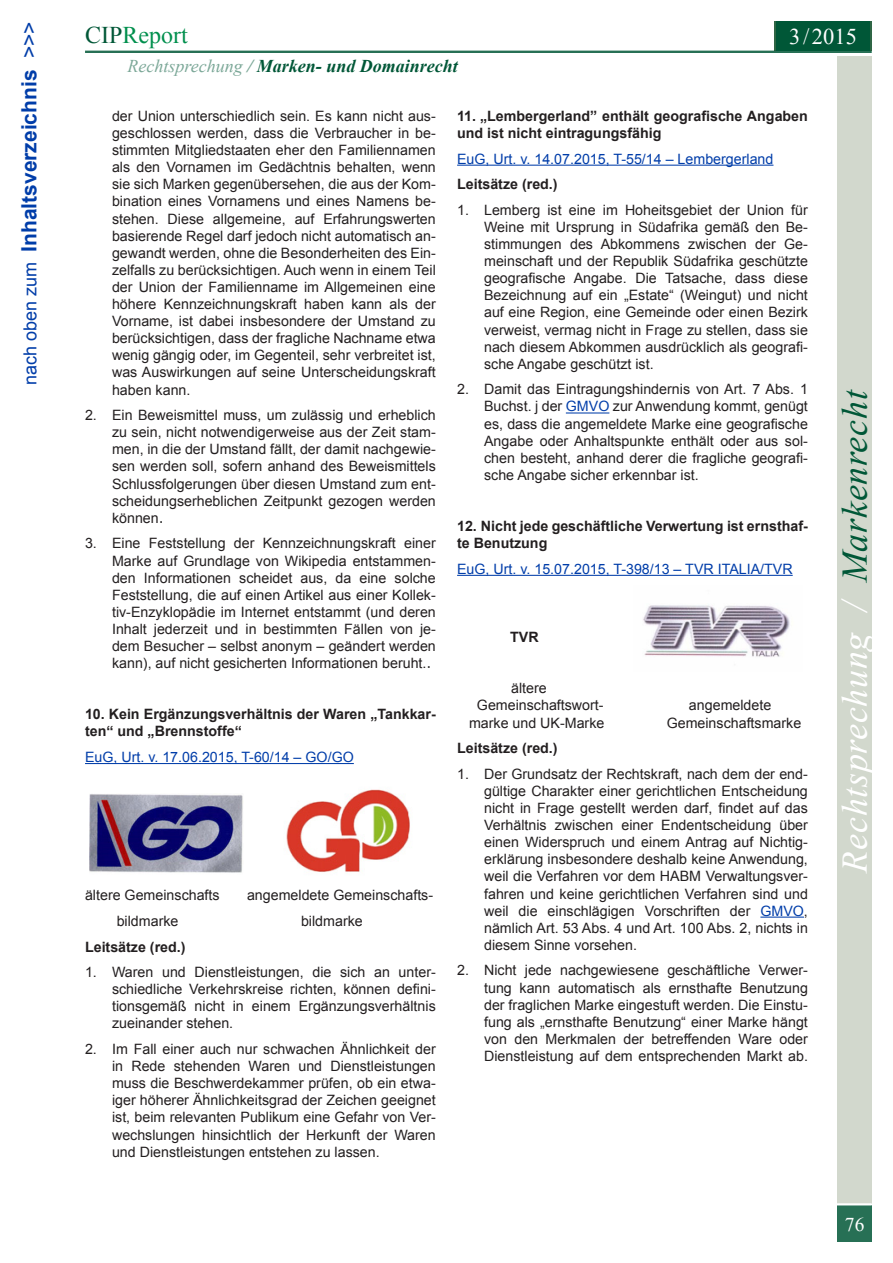
<style>
.page{position:relative;width:893px;height:1263px;background:#fff}
.page>*{position:absolute;margin:0;border:0;box-sizing:border-box;transform-origin:0 0}
.t1{font:italic 36px "Times New Roman";letter-spacing:.02em;color:#fff}
.t2{font:24px "Times New Roman";color:#008f4d}
.t3{font:22.5px "Times New Roman";color:#fff}
.t4{font:700 21px "Arial";color:#003da9}
.t5{font:19.5px "Times New Roman";color:#fff}
.t6{font:italic 700 18px "Times New Roman";color:#005737}
.t7{font:14.25px/17.1px "Arial";color:#231f20;text-align:justify}
.Beitragstitel{font:700 14.25px/17.1px "Arial";color:#231f20}
.Link_zum_Urteil{font:14.25px "Arial";color:#003da9}
.s1{font-weight:400;font-size:18px}
.s2{font-weight:400}
.s3{color:#005737}
.s4{font-weight:400;color:#7ca898}
.s5{color:#7ca898}
.s6{font-family:"Verdana";font-size:13.5px;color:#333}
.s7{color:#003da9}
</style>
<div class="page">
<div style="left:838px;top:56px;width:34px;height:1147px;background:#d2d8cd"></div>
<div style="left:838px;top:1205px;width:34px;height:37px;background:#277055"></div>
<hr style="left:85px;top:51px;width:787px;height:2px;background:#005737">
<div style="left:774px;top:21px;width:98px;height:30px;background:#2f6645"></div>
<div style="left:776px;top:21px;width:94px;height:30px;background:#005737"></div>
<hr style="left:85px;top:763px;width:269px;height:1px;background:#003da9">
<img style="left:89px;top:794px;width:154px;height:79px">
<img style="left:286px;top:789px;width:124px;height:83px">
<hr style="left:457px;top:165px;width:316px;height:1px;background:#003da9">
<hr style="left:566px;top:412px;width:43px;height:1px;background:#003da9">
<hr style="left:457px;top:575px;width:336px;height:1px;background:#003da9">
<hr style="left:760px;top:916px;width:44px;height:2px;background:#003da9">
<img style="left:643px;top:605px;width:147px;height:52px">
<p class="t4" style="left:15px;top:385px;width:365px;rotate:-90deg"><span class="s1">nach oben zum</span> Inhaltsverzeichnis <span class="s2">&gt;&gt;&gt;</span></p>
<h2 class="t2" style="left:85px;top:19px;width:104px"><span class="s3">CIP</span>Report</h2>
<p class="t6" style="left:128px;top:53px;width:332px"><span class="s4">Rechtsprechung</span> <span class="s5">/</span> Marken- und Domainrecht</p>
<h3 class="t3" style="left:789px;top:21px;width:69px">3/2015</h3>
<p class="t7" style="left:112px;top:108px;width:325px">der Union unterschiedlich sein. Es kann nicht aus&shy;geschlossen werden, dass die Verbraucher in be&shy;stimmten Mitgliedstaaten eher den Familiennamen als den Vornamen im Gedächtnis behalten, wenn sie sich Marken gegenübersehen, die aus der Kom&shy;bination eines Vornamens und eines Namens be&shy;stehen. Diese allgemeine, auf Erfahrungswerten basierende Regel darf jedoch nicht automatisch an&shy;gewandt werden, ohne die Besonderheiten des Ein&shy;zelfalls zu berücksichtigen. Auch wenn in einem Teil der Union der Familienname im Allgemeinen eine höhere Kennzeichnungskraft haben kann als der Vorname, ist dabei insbesondere der Umstand zu berücksichtigen, dass der fragliche Nachname etwa wenig gängig oder, im Gegenteil, sehr verbreitet ist, was Auswirkungen auf seine Unterscheidungskraft haben kann.</p>
<p class="t7" style="left:112px;top:407px;width:325px;text-indent:-27px">2. Ein Beweismittel muss, um zulässig und erheblich zu sein, nicht notwendigerweise aus der Zeit stam&shy;men, in die der Umstand fällt, der damit nachgewie&shy;sen werden soll, sofern anhand des Beweismittels Schlussfolgerungen über diesen Umstand zum ent&shy;scheidungserheblichen Zeitpunkt gezogen werden können<span class="s6">.</span></p>
<p class="t7" style="left:112px;top:535px;width:325px;text-indent:-27px">3. Eine Feststellung der Kennzeichnungskraft einer Marke auf Grundlage von Wikipedia entstammen&shy;den Informationen scheidet aus, da eine solche Feststellung, die auf einen Artikel aus einer Kollek&shy;tiv-Enzyklopädie im Internet entstammt (und deren Inhalt jederzeit und in bestimmten Fällen von je&shy;dem Besucher – selbst anonym – geändert werden kann), auf nicht gesicherten Informationen beruht.<span class="s6">.</span></p>
<p class="Beitragstitel" style="left:85px;top:706px;width:352px">10. Kein Ergänzungsverhältnis der Waren „Tankkar&shy;ten“ und „Brennstoffe“</p>
<p class="Link_zum_Urteil" style="left:85px;top:748px;width:270px">EuG, Urt. v. 17.06.2015, T-60/14 – GO/GO</p>
<p class="t7" style="left:85px;top:887px;width:136px">ältere Gemeinschafts</p>
<p class="t7" style="left:247px;top:887px;width:188px">angemeldete Gemeinschafts-</p>
<p class="t7" style="left:117px;top:912px;width:63px">bildmarke</p>
<p class="t7" style="left:301px;top:912px;width:63px">bildmarke</p>
<p class="Beitragstitel" style="left:85px;top:938px;width:102px">Leitsätze (red.)</p>
<p class="t7" style="left:112px;top:964px;width:325px;text-indent:-27px">1. Waren und Dienstleistungen, die sich an unter&shy;schiedliche Verkehrskreise richten, können defini&shy;tionsgemäß nicht in einem Ergänzungsverhältnis zueinander stehen.</p>
<p class="t7" style="left:112px;top:1041px;width:325px;text-indent:-27px">2. Im Fall einer auch nur schwachen Ähnlichkeit der in Rede stehenden Waren und Dienstleistungen muss die Beschwerdekammer prüfen, ob ein etwa&shy;iger höherer Ähnlichkeitsgrad der Zeichen geeignet ist, beim relevanten Publikum eine Gefahr von Ver&shy;wechslungen hinsichtlich der Herkunft der Waren und Dienstleistungen entstehen zu lassen.</p>
<p class="Beitragstitel" style="left:457px;top:108px;width:352px">11. „Lembergerland” enthält geografische Angaben und ist nicht eintragungsfähig</p>
<p class="Link_zum_Urteil" style="left:457px;top:149px;width:318px">EuG, Urt. v. 14.07.2015, T-55/14 – Lembergerland</p>
<p class="Beitragstitel" style="left:457px;top:176px;width:102px">Leitsätze (red.)</p>
<p class="t7" style="left:484px;top:201px;width:325px;text-indent:-27px">1. Lemberg ist eine im Hoheitsgebiet der Union für Weine mit Ursprung in Südafrika gemäß den Be&shy;stimmungen des Abkommens zwischen der Ge&shy;meinschaft und der Republik Südafrika geschützte geografische Angabe. Die Tatsache, dass diese Bezeichnung auf ein „Estate“ (Weingut) und nicht auf eine Region, eine Gemeinde oder einen Bezirk verweist, vermag nicht in Frage zu stellen, dass sie nach diesem Abkommen ausdrücklich als geografi&shy;sche Angabe geschützt ist.</p>
<p class="t7" style="left:484px;top:381px;width:325px;text-indent:-27px">2. Damit das Eintragungshindernis von Art. 7 Abs. 1<br>Buchst. j der <span class="s7">GMVO</span> zur Anwendung kommt, genügt es, dass die angemeldete Marke eine geografische Angabe oder Anhaltspunkte enthält oder aus sol&shy;chen besteht, anhand derer die fragliche geografi&shy;sche Angabe sicher erkennbar ist.</p>
<p class="Beitragstitel" style="left:457px;top:518px;width:352px">12. Nicht jede geschäftliche Verwertung ist ernsthaf&shy;te Benutzung</p>
<p class="Link_zum_Urteil" style="left:457px;top:559px;width:337px">EuG, Urt. v. 15.07.2015, T-398/13 – TVR ITALIA/TVR</p>
<p class="Beitragstitel" style="left:510px;top:629px;width:30px">TVR</p>
<p class="t7" style="left:477px;top:680px;width:128px;text-indent:34px">ältere<br>Gemeinschaftswort-</p>
<p class="t7" style="left:689px;top:697px;width:84px">angemeldete</p>
<p class="t7" style="left:469px;top:714px;width:137px">marke und UK-Marke</p>
<p class="t7" style="left:667px;top:714px;width:136px">Gemeinschaftsmarke</p>
<p class="Beitragstitel" style="left:457px;top:740px;width:102px">Leitsätze (red.)</p>
<p class="t7" style="left:484px;top:765px;width:325px;text-indent:-27px">1. Der Grundsatz der Rechtskraft, nach dem der end&shy;gültige Charakter einer gerichtlichen Entscheidung nicht in Frage gestellt werden darf, findet auf das Verhältnis zwischen einer Endentscheidung über einen Widerspruch und einem Antrag auf Nichtig&shy;erklärung insbesondere deshalb keine Anwendung, weil die Verfahren vor dem HABM Verwaltungsver&shy;fahren und keine gerichtlichen Verfahren sind und weil die einschlägigen Vorschriften der <span class="s7">GMVO</span>, nämlich Art. 53 Abs. 4 und Art. 100 Abs. 2, nichts in diesem Sinne vorsehen.</p>
<p class="t7" style="left:484px;top:962px;width:325px;text-indent:-27px">2. Nicht jede nachgewiesene geschäftliche Verwer&shy;tung kann automatisch als ernsthafte Benutzung der fraglichen Marke eingestuft werden. Die Einstu&shy;fung als „ernsthafte Benutzung“ einer Marke hängt von den Merkmalen der betreffenden Ware oder Dienstleistung auf dem entsprechenden Markt ab.</p>
<h1 class="t1" style="left:830px;top:872px;width:484px;rotate:-90deg">Rechtsprechung / <span class="s3">Markenrecht</span></h1>
<h3 class="t5" style="left:845px;top:1211px;width:21px">76</h3>
</div>
